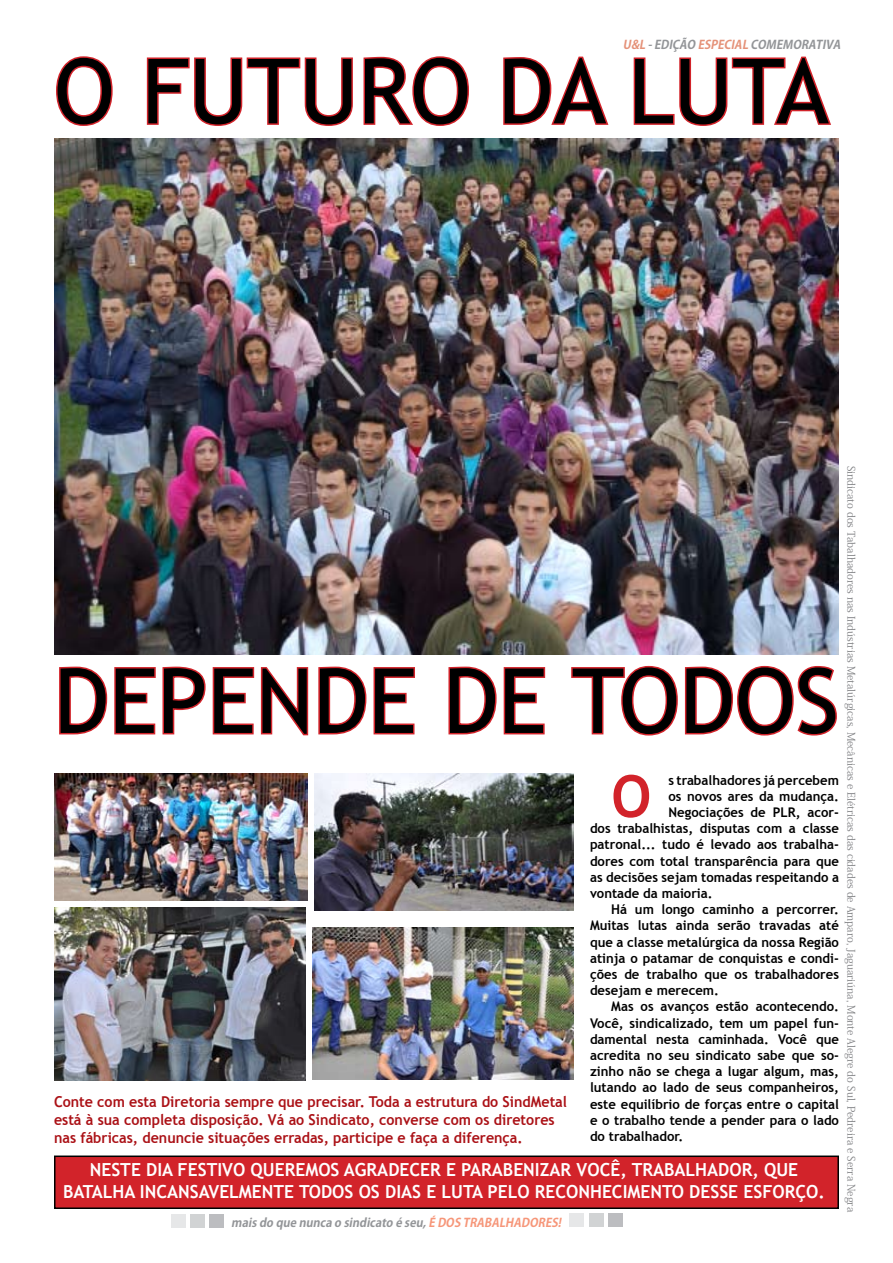
<style>
.page{position:relative;width:893px;height:1263px;background:#fff}
.page>*{position:absolute;margin:0;border:0;box-sizing:border-box;transform-origin:0 0}
.t1{font:90px "Trebuchet MS";color:#000}
.t2{font:700 58.2px "Trebuchet MS";color:#d2232a}
.t3{font:700 18px/21.6px "Trebuchet MS";color:#fff;text-align:center}
.t4{font:700 15px/18px "Trebuchet MS";color:#ab1116;scale:.95 1}
.t5{font:700 13.35px "Trebuchet MS";color:#000}
.t6{font:italic 700 12px "Koz Go Pro";color:#939598}
.t7{font:10.5px "Koz Min Pro";color:#7d7e81}
.s1{color:#e59279}
.s2{color:#f69679}
</style>
<div class="page">
<div style="left:55px;top:1156px;width:783px;height:52px;background:#d2232a"></div>
<div style="left:54px;top:1155px;width:785px;height:54px;border:2px solid #000"></div>
<img style="left:54px;top:138px;width:785px;height:517px">
<svg style="left:56px;top:56px;width:57px;height:70px"></svg>
<svg style="left:146px;top:57px;width:207px;height:69px"></svg>
<svg style="left:363px;top:56px;width:106px;height:70px"></svg>
<svg style="left:503px;top:56px;width:106px;height:69px"></svg>
<svg style="left:633px;top:56px;width:198px;height:70px"></svg>
<svg style="left:59px;top:666px;width:250px;height:70px"></svg>
<svg style="left:318px;top:666px;width:97px;height:69px"></svg>
<svg style="left:448px;top:666px;width:98px;height:69px"></svg>
<svg style="left:571px;top:665px;width:266px;height:71px"></svg>
<img style="left:315px;top:774px;width:258px;height:136px">
<img style="left:54px;top:774px;width:253px;height:126px">
<img style="left:54px;top:908px;width:251px;height:172px">
<img style="left:313px;top:927px;width:260px;height:152px">
<div style="left:210px;top:1214px;width:14px;height:13px;background:#bcbdc0"></div>
<div style="left:190px;top:1214px;width:15px;height:13px;background:#d1d3d4"></div>
<div style="left:171px;top:1214px;width:15px;height:13px;background:#e6e7e8"></div>
<div style="left:608px;top:1214px;width:14px;height:13px;background:#bcbdc0"></div>
<div style="left:589px;top:1214px;width:14px;height:13px;background:#d1d3d4"></div>
<div style="left:570px;top:1214px;width:14px;height:13px;background:#e6e7e8"></div>
<p class="t6" style="left:623px;top:37px;width:222px"><span class="s1">U&amp;L</span> -EDIÇÃO <span class="s1">ESPECIAL</span> COMEMORATIVA</p>
<h1 class="t1" style="left:54px;top:38px;width:776px">O FUTURO DA LUTA</h1>
<p class="t7" style="left:859px;top:466px;width:748px;rotate:90deg">Sindicato dos Tabalhadores nas Indústrias Metalúrgicas, Mecânicas e Elétricas das cidades de Amparo, Jaguariúna, Monte Alegre do Sul, Pedreira e Serra Negra</p>
<h1 class="t1" style="left:54px;top:648px;width:786px">DEPENDE DE TODOS</h1>
<h2 class="t2" style="left:611px;top:760px;width:42px">O</h2>
<p class="t5" style="left:668px;top:771px;width:172px">s trabalhadores já percebem</p>
<p class="t5" style="left:668px;top:788px;width:172px">os novos ares da mudança.</p>
<p class="t5" style="left:668px;top:804px;width:172px">Negociações de PLR, acor-</p>
<p class="t5" style="left:590px;top:820px;width:251px">dos trabalhistas, disputas com a classe</p>
<p class="t5" style="left:590px;top:836px;width:250px">patronal... tudo é levado aos trabalha-</p>
<p class="t5" style="left:590px;top:852px;width:250px">dores com total transparência para que</p>
<p class="t5" style="left:590px;top:869px;width:250px">as decisões sejam tomadas respeitando a</p>
<p class="t5" style="left:590px;top:885px;width:124px">vontade da maioria.</p>
<p class="t5" style="left:611px;top:901px;width:229px">Há um longo caminho a percorrer.</p>
<p class="t5" style="left:590px;top:917px;width:250px">Muitas lutas ainda serão travadas até</p>
<p class="t5" style="left:590px;top:933px;width:251px">que a classe metalúrgica da nossa Região</p>
<p class="t5" style="left:590px;top:950px;width:250px">atinja o patamar de conquistas e condi-</p>
<p class="t5" style="left:590px;top:966px;width:251px">ções de trabalho que os trabalhadores</p>
<p class="t5" style="left:590px;top:982px;width:130px">desejam e merecem.</p>
<p class="t5" style="left:611px;top:998px;width:229px">Mas os avanços estão acontecendo.</p>
<p class="t5" style="left:590px;top:1014px;width:250px">Você, sindicalizado, tem um papel fun-</p>
<p class="t5" style="left:590px;top:1031px;width:250px">damental nesta caminhada. Você que</p>
<p class="t5" style="left:590px;top:1047px;width:250px">acredita no seu sindicato sabe que so-</p>
<p class="t5" style="left:590px;top:1063px;width:250px">zinho não se chega a lugar algum, mas,</p>
<p class="t5" style="left:590px;top:1079px;width:250px">lutando ao lado de seus companheiros,</p>
<p class="t5" style="left:590px;top:1095px;width:250px">este equilíbrio de forças entre o capital</p>
<p class="t5" style="left:590px;top:1112px;width:251px">e o trabalho tende a pender para o lado</p>
<p class="t5" style="left:590px;top:1128px;width:95px">do trabalhador.</p>
<p class="t4" style="left:54px;top:1093px;width:542px">Conte com esta Diretoria sempre que precisar. Toda a estrutura do SindMetal está à sua completa disposição. Vá ao Sindicato, converse com os diretores nas fábricas, denuncie situações erradas, participe e faça a diferença.</p>
<h3 class="t3" style="left:63px;top:1159px;width:763px">NESTE DIA FESTIVO QUEREMOS AGRADECER E PARABENIZAR VOCÊ, TRABALHADOR, QUE<br>BATALHA INCANSAVELMENTE TODOS OS DIAS E LUTA PELO RECONHECIMENTO DESSE ESFORÇO.</h3>
<p class="t6" style="left:231px;top:1215px;width:334px">maisdo que nunca o sindicato é seu,<span class="s2">É DOS TRABALHADORES!</span></p>
</div>
